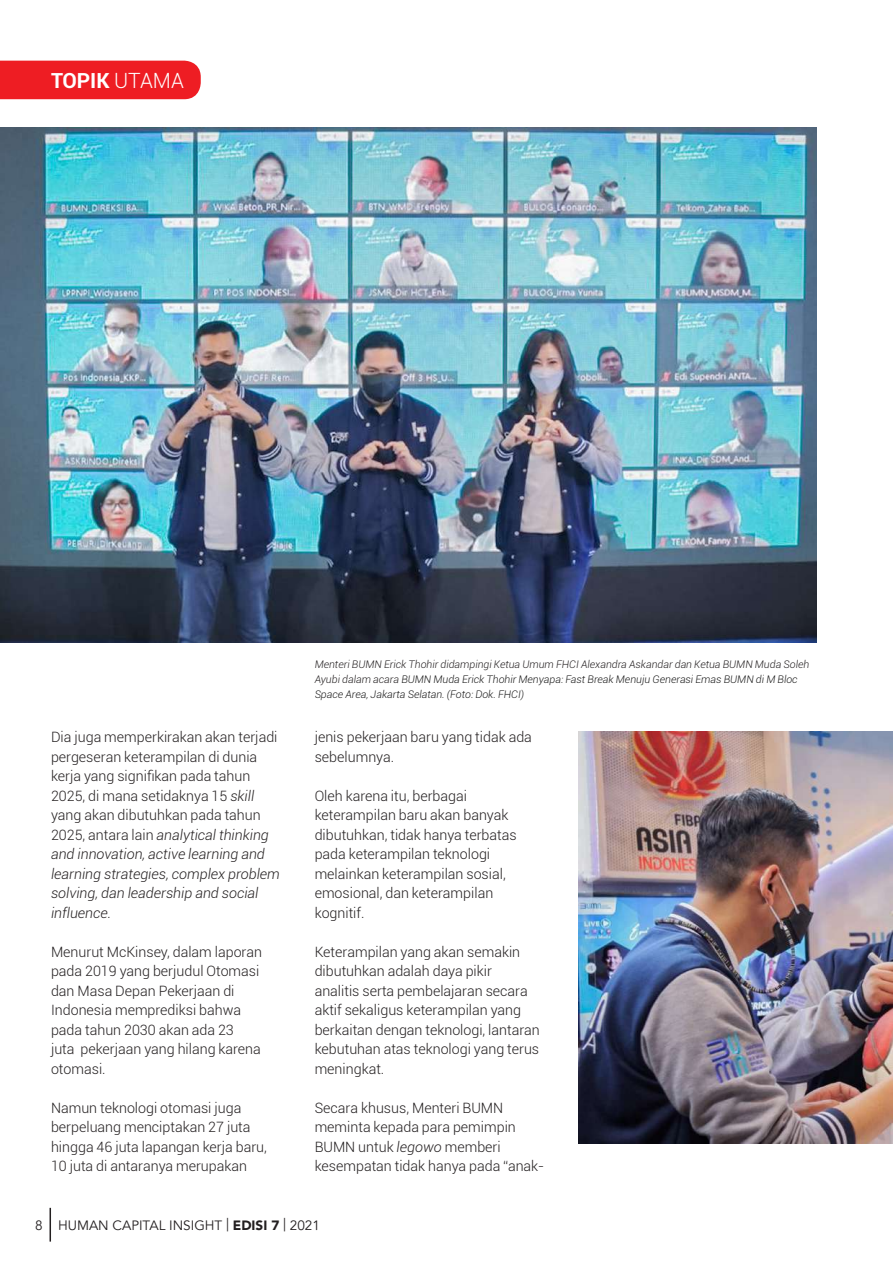
<style>
.page{position:relative;width:893px;height:1263px;background:#fff}
.page>*{position:absolute;margin:0;border:0;box-sizing:border-box;transform-origin:0 0}
.t1{font:700 21px "Roboto";color:#fff}
.t2{font:300 14.25px/19.5px "Roboto";color:#231f20}
.t3{font:13.5px "Avenir";color:#231f20}
.t4{font:italic 300 10.5px/15px "Roboto";color:#191919}
.s1{font-weight:300}
.s2{font-style:italic}
.s3{color:#231f20}
.s4{font-family:"Avenir LT";font-weight:900}
</style>
<div class="page">
<hr style="left:50px;top:1208px;width:1px;height:33px;background:#231f20">
<div style="left:0;top:61px;width:201px;height:38px;background:#ee1d23"></div>
<img style="left:0;top:128px;width:816px;height:514px">
<img style="left:578px;top:731px;width:315px;height:413px">
<h1 class="t1" style="left:51px;top:66px;width:135px">TOPIK <span class="s1">UTAMA</span></h1>
<p class="t2" style="left:51px;top:727px;width:230px">Dia juga memperkirakan akan terjadi pergeseran keterampilan di dunia kerja yang signifikan pada tahun 2025, di mana setidaknya 15 <span class="s2">skill </span>yang akan dibutuhkan pada tahun 2025, antara lain <span class="s2">analytical thinking and innovation, active learning and learning strategies, complex problem solving, dan leadership and social influence.</span></p>
<p class="t2" style="left:51px;top:941px;width:213px">Menurut McKinsey, dalam laporan pada 2019 yang berjudul Otomasi dan Masa Depan Pekerjaan di<br>Indonesia memprediksi bahwa pada tahun 2030 akan ada 23<br>juta pekerjaan yang hilang karena otomasi.</p>
<p class="t2" style="left:51px;top:1097px;width:217px">Namun teknologi otomasi juga berpeluang menciptakan 27 juta hingga 46 juta lapangan kerja baru,<br>10 juta di antaranya merupakan</p>
<p class="t4" style="left:315px;top:657px;width:496px"><span class="s3">Menteri BUMN Erick Thohir didampingi Ketua Umum FHCI Alexandra Askandar dan Ketua BUMN Muda Soleh<br>Ayubi dalam acara</span> BUMN Muda Erick Thohir Menyapa: Fast Break Menuju Generasi Emas BUMN di M Bloc<br>Space Area, Jakarta Selatan. (Foto: Dok. FHCI)</p>
<p class="t2" style="left:315px;top:727px;width:219px">jenis pekerjaan baru yang tidak ada sebelumnya.</p>
<p class="t2" style="left:315px;top:785px;width:203px">Oleh karena itu, berbagai keterampilan baru akan banyak dibutuhkan, tidak hanya terbatas pada keterampilan teknologi melainkan keterampilan sosial, emosional, dan keterampilan kognitif.</p>
<p class="t2" style="left:315px;top:941px;width:227px">Keterampilan yang akan semakin dibutuhkan adalah daya pikir analitis serta pembelajaran secara aktif sekaligus keterampilan yang berkaitan dengan teknologi, lantaran kebutuhan atas teknologi yang terus meningkat.</p>
<p class="t2" style="left:315px;top:1097px;width:231px">Secara khusus, Menteri BUMN meminta kepada para pemimpin<br>BUMN untuk <span class="s2">legowo</span> memberi kesempatan tidak hanya pada “anak-</p>
<p class="t3" style="left:35px;top:1217px;width:286px">8 HUMAN CAPITAL INSIGHT | <span class="s4">EDISI 7</span> | 2021</p>
</div>
